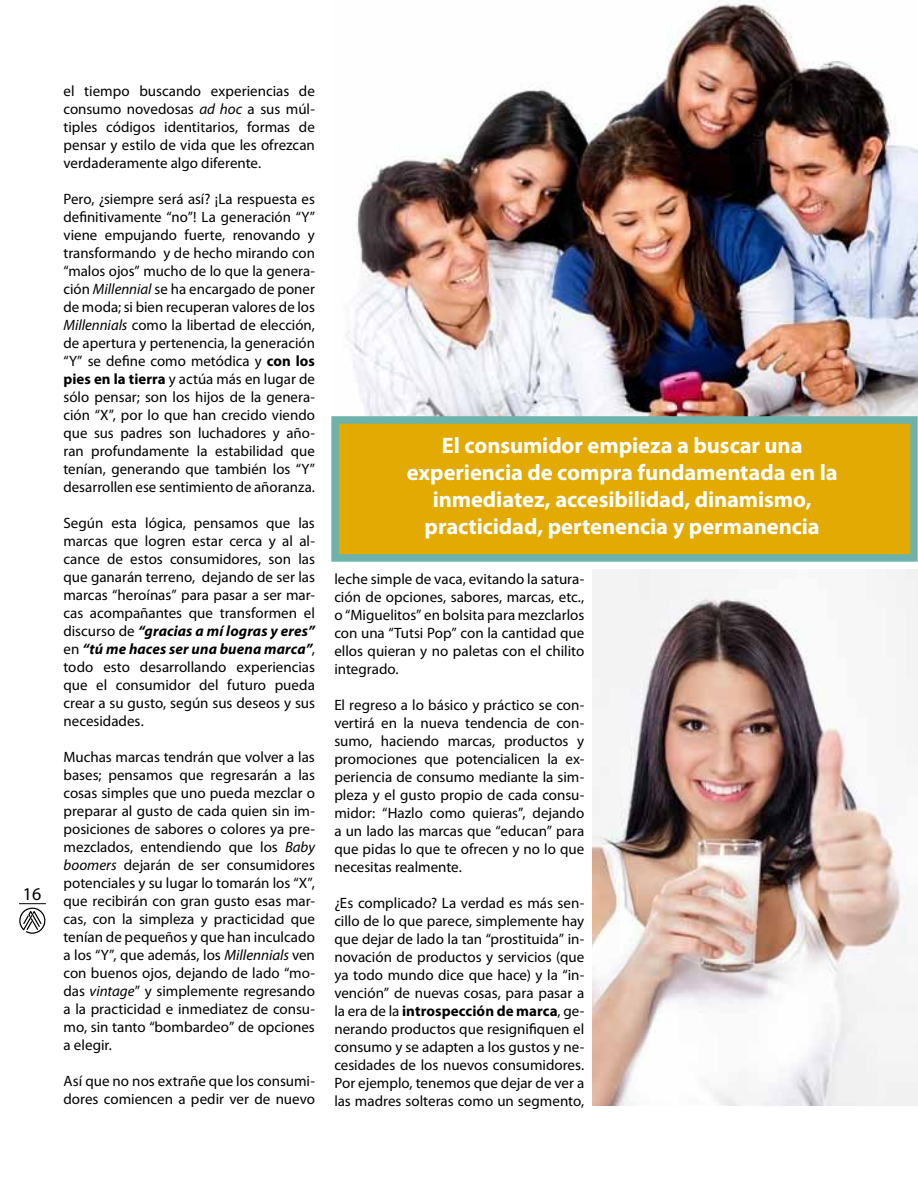
<style>
.page{position:relative;width:918px;height:1188px;background:#fff}
.page>*{position:absolute;margin:0;border:0;box-sizing:border-box;transform-origin:0 0}
.t1{font:700 22.5px/27px "Myriad Pro";letter-spacing:-.005em;color:#fff;text-align:center}
.t2{font:18px "Myriad";color:#000}
.t3{font:15px/18px "Myriad Pro";color:#000;text-align:justify}
.s1{font-style:italic}
.s2{font-weight:700}
.s3{font-weight:700;font-style:italic}
</style>
<div class="page">
<svg style="left:19px;top:903px;width:27px;height:31px"></svg>
<img style="left:346px;top:0;width:572px;height:416px">
<div style="left:335px;top:420px;width:579px;height:138px;background:#e2aa02"></div>
<div style="left:331px;top:416px;width:587px;height:146px;border:8px solid #6db3ab"></div>
<img style="left:593px;top:570px;width:325px;height:536px">
<p class="t2" style="left:23px;top:885px;width:20px">16</p>
<p class="t3" style="left:63px;top:82px;width:253px">el tiempo buscando experiencias de consumo novedosas <span class="s1">ad hoc</span> a sus múl&shy;tiples códigos identitarios, formas de pensar y estilo de vida que les ofrezcan verdaderamente algo diferente.</p>
<p class="t3" style="left:63px;top:190px;width:253px">Pero, ¿siempre será así? ¡La respuesta es definitivamente “no”! La generación “Y” viene empujando fuerte, renovando y transformando y de hecho mirando con “malos ojos” mucho de lo que la genera&shy;ción <span class="s1">Millennial</span> se ha encargado de poner de moda; si bien recuperan valores de los <span class="s1">Millennials</span> como la libertad de elección, de apertura y pertenencia, la generación “Y” se define como metódica y <span class="s2">con los pies en la tierra</span> y actúa más en lugar de sólo pensar; son los hijos de la genera&shy;ción “X”, por lo que han crecido viendo que sus padres son luchadores y año&shy;ran profundamente la estabilidad que tenían, generando que también los “Y” desarrollen ese sentimiento de añoranza.</p>
<p class="t3" style="left:63px;top:514px;width:253px">Según esta lógica, pensamos que las marcas que logren estar cerca y al al&shy;cance de estos consumidores, son las que ganarán terreno, dejando de ser las marcas “heroínas” para pasar a ser mar&shy;cas acompañantes que transformen el discurso de <span class="s3">“gracias a mí logras y eres” </span>en <span class="s3">“tú me haces ser una buena marca”</span>, todo esto desarrollando experiencias que el consumidor del futuro pueda crear a su gusto, según sus deseos y sus necesidades.</p>
<p class="t3" style="left:63px;top:748px;width:253px">Muchas marcas tendrán que volver a las bases; pensamos que regresarán a las cosas simples que uno pueda mezclar o preparar al gusto de cada quien sin im&shy;posiciones de sabores o colores ya pre&shy;mezclados, entendiendo que los <span class="s1">Baby boomers</span> dejarán de ser consumidores potenciales y su lugar lo tomarán los “X”, que recibirán con gran gusto esas mar&shy;cas, con la simpleza y practicidad que tenían de pequeños y que han inculcado a los “Y”, que además, los <span class="s1">Millennials</span> ven con buenos ojos, dejando de lado “mo&shy;das <span class="s1">vintage</span>” y simplemente regresando a la practicidad e inmediatez de consu&shy;mo, sin tanto “bombardeo” de opciones a elegir.</p>
<p class="t3" style="left:63px;top:1072px;width:253px">Así que no nos extrañe que los consumi&shy;dores comiencen a pedir ver de nuevo</p>
<h1 class="t1" style="left:407px;top:431px;width:433px">El consumidor empieza a buscar una experiencia de compra fundamentada en la inmediatez, accesibilidad, dinamismo, practicidad, pertenencia y permanencia</h1>
<p class="t3" style="left:334px;top:569px;width:252px">leche simple de vaca, evitando la satura&shy;ción de opciones, sabores, marcas, etc., o “Miguelitos” en bolsita para mezclarlos con una “Tutsi Pop” con la cantidad que ellos quieran y no paletas con el chilito integrado.</p>
<p class="t3" style="left:334px;top:695px;width:252px">El regreso a lo básico y práctico se con&shy;vertirá en la nueva tendencia de con&shy;sumo, haciendo marcas, productos y promociones que potencialicen la ex&shy;periencia de consumo mediante la sim&shy;pleza y el gusto propio de cada consu&shy;midor: “Hazlo como quieras”, dejando a un lado las marcas que “educan” para que pidas lo que te ofrecen y no lo que necesitas realmente.</p>
<p class="t3" style="left:334px;top:893px;width:252px">¿Es complicado? La verdad es más sen&shy;cillo de lo que parece, simplemente hay que dejar de lado la tan “prostituida” in&shy;novación de productos y servicios (que ya todo mundo dice que hace) y la “in&shy;vención” de nuevas cosas, para pasar a la era de la <span class="s2">introspección de marca</span>, ge&shy;nerando productos que resignifiquen el consumo y se adapten a los gustos y ne&shy;cesidades de los nuevos consumidores.<br>Por ejemplo, tenemos que dejar de ver a las madres solteras como un segmento,</p>
</div>
